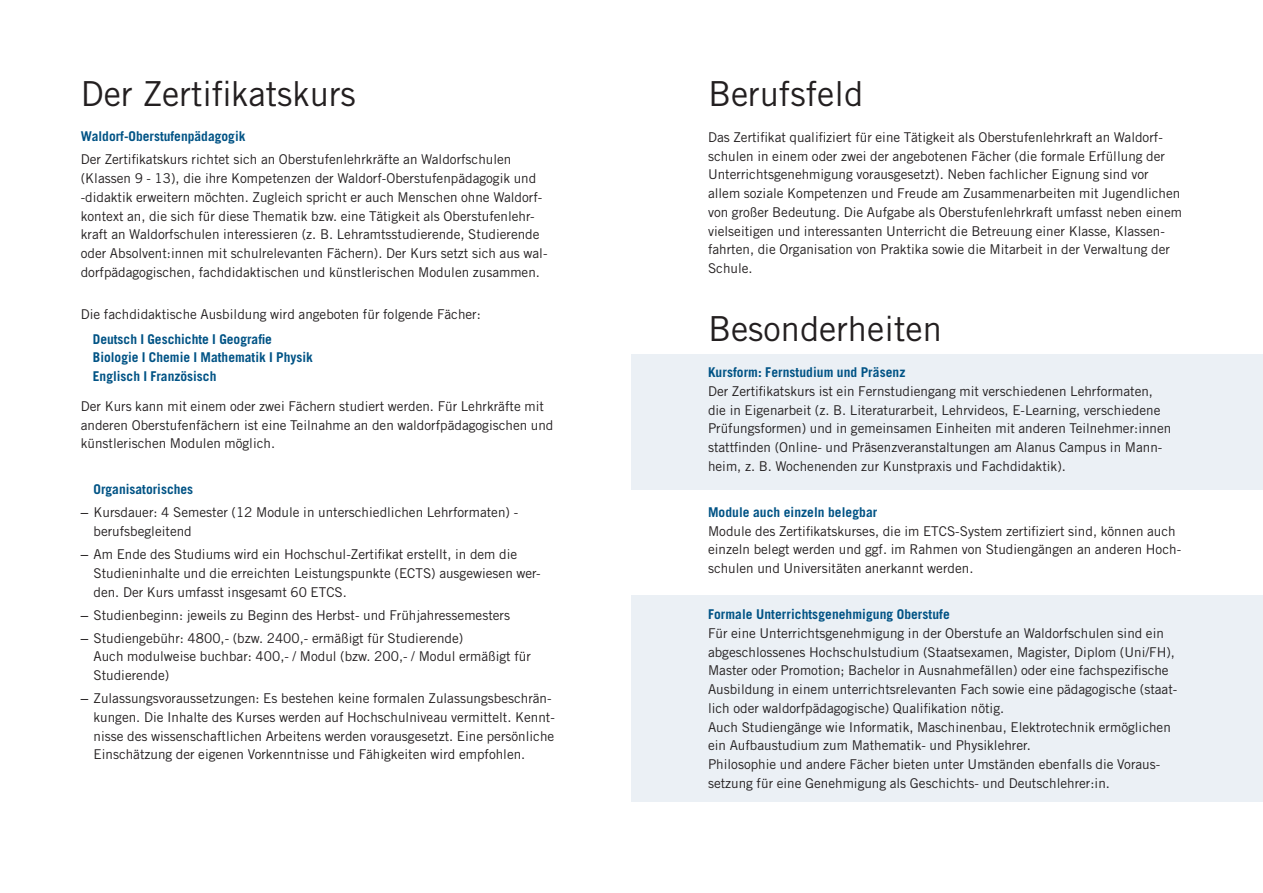
<style>
.page{position:relative;width:1263px;height:893px;background:#fff}
.page>*{position:absolute;margin:0;border:0;box-sizing:border-box;transform-origin:0 0}
.H3_Überschrift_im_Innenteil{font:34.5px "Trade Gothic LT Std";color:#231f20}
.Sublines_Blau_im_Fließtext{font:34.5px "Trade Gothic LT Std";color:#231f20}
.Sublines_Blau_im_Fließtext-2{font:13.5px/18.8px "Trade Gothic LT Std";color:#231f20}
.Sublines_Blau_im_Fließtext-3{font:700 13.5px/18.8px "Trade Gothic LT Std";color:#005385}
.s1{font-family:"Arial"}
.s2{font-weight:700;color:#005385}
</style>
<div class="page">
<div style="left:632px;top:595px;width:631px;height:206px;background:#ebf0f5"></div>
<div style="left:631px;top:354px;width:632px;height:136px;background:#ebf0f5"></div>
<p class="H3_Überschrift_im_Innenteil" style="left:81px;top:73px;width:276px">Der Zertifikatskurs</p>
<p class="Sublines_Blau_im_Fließtext-3" style="left:81px;top:127px;width:166px">Waldorf-Oberstufenpädagogik</p>
<p class="Sublines_Blau_im_Fließtext-2" style="left:81px;top:150px;width:468px">Der Zertifikatskurs richtet sich an Oberstufenlehrkräfte an Waldorfschulen (Klassen 9 - 13), die ihre Kompetenzen der Waldorf-Oberstufenpädagogik und -didaktik erweitern möchten. Zugleich spricht er auch Menschen ohne Waldorf&shy;kontext an, die sich für diese Thematik bzw. eine Tätigkeit als Oberstufenlehr&shy;kraft an Waldorfschulen interessieren (z. B. Lehramtsstudierende, Studierende oder Absolvent:innen mit schulrelevanten Fächern). Der Kurs setzt sich aus wal&shy;dorfpädagogischen, fachdidaktischen und künstlerischen Modulen zusammen.</p>
<p class="Sublines_Blau_im_Fließtext-2" style="left:81px;top:304px;width:402px">Die fachdidaktische Ausbildung wird angeboten für folgende Fächer:</p>
<p class="Sublines_Blau_im_Fließtext-3" style="left:93px;top:329px;width:222px">Deutsch I Geschichte I Geografie<br>Biologie I Chemie I Mathematik I Physik<br>Englisch I Französisch</p>
<p class="Sublines_Blau_im_Fließtext-2" style="left:81px;top:396px;width:474px">Der Kurs kann mit einem oder zwei Fächern studiert werden. Für Lehrkräfte mit anderen Oberstufenfächern ist eine Teilnahme an den waldorfpädagogischen und künstlerischen Modulen möglich.</p>
<p class="Sublines_Blau_im_Fließtext-3" style="left:94px;top:480px;width:101px">Organisatorisches</p>
<p class="Sublines_Blau_im_Fließtext-2" style="left:94px;top:503px;width:426px;text-indent:-13px"><span class="s1">–</span> Kursdauer: 4 Semester (12 Module in unterschiedlichen Lehrformaten) - berufsbegleitend</p>
<p class="Sublines_Blau_im_Fließtext-2" style="left:94px;top:545px;width:449px;text-indent:-13px"><span class="s1">–</span> Am Ende des Studiums wird ein Hochschul-Zertifikat erstellt, in dem die<br>Studieninhalte und die erreichten Leistungspunkte (ECTS) ausgewiesen wer&shy;den. Der Kurs umfasst insgesamt 60 ETCS.</p>
<p class="Sublines_Blau_im_Fließtext-2" style="left:81px;top:605px;width:431px"><span class="s1">–</span> Studienbeginn: jeweils zu Beginn des Herbst- und Frühjahressemesters</p>
<p class="Sublines_Blau_im_Fließtext-2" style="left:94px;top:628px;width:439px;text-indent:-13px"><span class="s1">–</span> Studiengebühr: 4800,- (bzw. 2400,- ermäßigt für Studierende)<br>Auch modulweise buchbar: 400,- / Modul (bzw. 200,- / Modul ermäßigt für<br>Studierende)</p>
<p class="Sublines_Blau_im_Fließtext-2" style="left:94px;top:689px;width:463px;text-indent:-13px"><span class="s1">–</span> Zulassungsvoraussetzungen: Es bestehen keine formalen Zulassungsbeschrän&shy;kungen. Die Inhalte des Kurses werden auf Hochschulniveau vermittelt. Kennt&shy;nisse des wissenschaftlichen Arbeitens werden vorausgesetzt. Eine persönliche Einschätzung der eigenen Vorkenntnisse und Fähigkeiten wird empfohlen.</p>
<p class="Sublines_Blau_im_Fließtext" style="left:708px;top:73px;width:157px">Berufsfeld</p>
<p class="Sublines_Blau_im_Fließtext-2" style="left:708px;top:128px;width:475px">Das Zertifikat qualifiziert für eine Tätigkeit als Oberstufenlehrkraft an Waldorf&shy;schulen in einem oder zwei der angebotenen Fächer (die formale Erfüllung der Unterrichtsgenehmigung vorausgesetzt). Neben fachlicher Eignung sind vor allem soziale Kompetenzen und Freude am Zusammenarbeiten mit Jugendlichen von großer Bedeutung. Die Aufgabe als Oberstufenlehrkraft umfasst neben einem vielseitigen und interessanten Unterricht die Betreuung einer Klasse, Klassen&shy;fahrten, die Organisation von Praktika sowie die Mitarbeit in der Verwaltung der Schule.</p>
<p class="H3_Überschrift_im_Innenteil" style="left:708px;top:308px;width:235px">Besonderheiten</p>
<p class="Sublines_Blau_im_Fließtext-3" style="left:708px;top:363px;width:199px">Kursform: Fernstudium und Präsenz</p>
<p class="Sublines_Blau_im_Fließtext-2" style="left:708px;top:381px;width:465px">Der Zertifikatskurs ist ein Fernstudiengang mit verschiedenen Lehrformaten, die in Eigenarbeit (z. B. Literaturarbeit, Lehrvideos, E-Learning, verschiedene Prüfungsformen) und in gemeinsamen Einheiten mit anderen Teilnehmer:innen stattfinden (Online- und Präsenzveranstaltungen am Alanus Campus in Mann&shy;heim, z. B. Wochenenden zur Kunstpraxis und Fachdidaktik).</p>
<p class="Sublines_Blau_im_Fließtext-2" style="left:708px;top:502px;width:475px"><span class="s2">Module auch einzeln belegbar<br></span>Module des Zertifikatskurses, die im ETCS-System zertifiziert sind, können auch einzeln belegt werden und ggf. im Rahmen von Studiengängen an anderen Hoch&shy;schulen und Universitäten anerkannt werden.</p>
<p class="Sublines_Blau_im_Fließtext-2" style="left:708px;top:605px;width:471px"><span class="s2">Formale Unterrichtsgenehmigung Oberstufe<br></span>Für eine Unterrichtsgenehmigung in der Oberstufe an Waldorfschulen sind ein abgeschlossenes Hochschulstudium (Staatsexamen, Magister, Diplom (Uni/FH), Master oder Promotion; Bachelor in Ausnahmefällen) oder eine fachspezifische Ausbildung in einem unterrichtsrelevanten Fach sowie eine pädagogische (staat&shy;lich oder waldorfpädagogische) Qualifikation nötig.<br>Auch Studiengänge wie Informatik, Maschinenbau, Elektrotechnik ermöglichen ein Aufbaustudium zum Mathematik- und Physiklehrer.<br>Philosophie und andere Fächer bieten unter Umständen ebenfalls die Voraus&shy;setzung für eine Genehmigung als Geschichts- und Deutschlehrer:in.</p>
</div>
